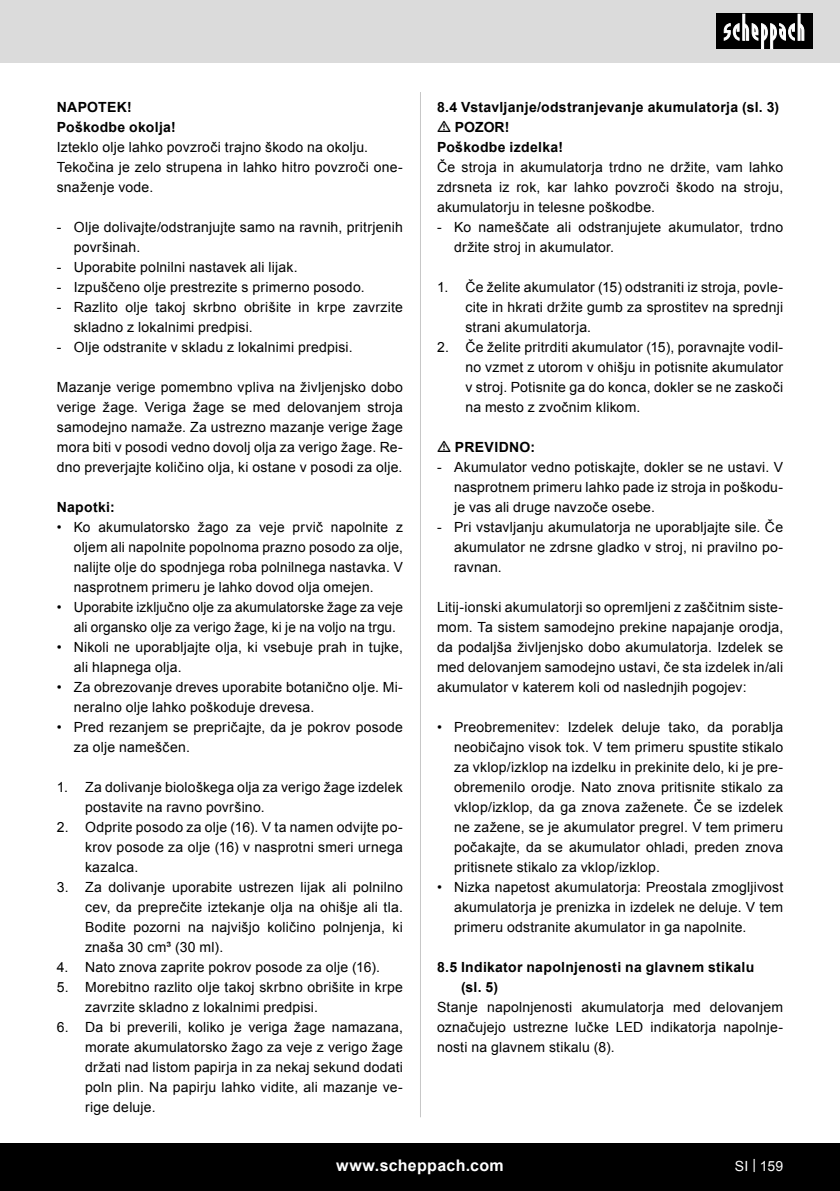
<style>
.page{position:relative;width:840px;height:1191px;background:#fff}
.page>*{position:absolute;margin:0;border:0;box-sizing:border-box;transform-origin:0 0}
.t1{font:700 16px "Arial";letter-spacing:.02em;color:#fff}
.Aufzählung_Zahl{font:14px/20px "Arial";letter-spacing:.015em;color:#000;text-align:justify}
.Aufzählung_Zahl-2{font:700 14px/20px "Arial";letter-spacing:.02em;color:#000}
.t2{font:14px "Arial";color:#fff}
</style>
<div class="page">
<div style="left:0;top:0;width:839px;height:63px;background:#dbdbdb"></div>
<div style="left:0;top:1143px;width:839px;height:48px;background:#000"></div>
<div style="left:716px;top:14px;width:96px;height:35px;background:#000"></div>
<svg style="left:723px;top:14px;width:81px;height:35px"></svg>
<hr style="left:420px;top:92px;width:1px;height:1025px;background:#c7c7c7">
<p class="Aufzählung_Zahl-2" style="left:57px;top:98px;width:76px">NAPOTEK!</p>
<p class="Aufzählung_Zahl-2" style="left:57px;top:118px;width:120px">Poškodbe okolja!</p>
<p class="Aufzählung_Zahl" style="left:57px;top:137px;width:313px">Izteklo olje lahko povzroči trajno škodo na okolju.</p>
<p class="Aufzählung_Zahl" style="left:57px;top:157px;width:347px">Tekočina je zelo strupena in lahko hitro povzroči one&shy;snaženje vode.</p>
<p class="Aufzählung_Zahl" style="left:74px;top:217px;width:330px;text-indent:-17px">- Olje dolivajte/odstranjujte samo na ravnih, pritrjenih površinah.</p>
<p class="Aufzählung_Zahl" style="left:57px;top:257px;width:242px">- Uporabite polnilni nastavek ali lijak.</p>
<p class="Aufzählung_Zahl" style="left:57px;top:277px;width:309px">- Izpuščeno olje prestrezite s primerno posodo.</p>
<p class="Aufzählung_Zahl" style="left:74px;top:297px;width:330px;text-indent:-17px">- Razlito olje takoj skrbno obrišite in krpe zavrzite skladno z lokalnimi predpisi.</p>
<p class="Aufzählung_Zahl" style="left:57px;top:337px;width:297px">- Olje odstranite v skladu z lokalnimi predpisi.</p>
<p class="Aufzählung_Zahl" style="left:57px;top:377px;width:347px">Mazanje verige pomembno vpliva na življenjsko dobo verige žage. Veriga žage se med delovanjem stroja samodejno namaže. Za ustrezno mazanje verige žage mora biti v posodi vedno dovolj olja za verigo žage. Re&shy;dno preverjajte količino olja, ki ostane v posodi za olje.</p>
<p class="Aufzählung_Zahl-2" style="left:57px;top:498px;width:60px">Napotki:</p>
<p class="Aufzählung_Zahl" style="left:74px;top:517px;width:330px;text-indent:-17px">• Ko akumulatorsko žago za veje prvič napolnite z oljem ali napolnite popolnoma prazno posodo za olje, nalijte olje do spodnjega roba polnilnega nastavka. V nasprotnem primeru je lahko dovod olja omejen.</p>
<p class="Aufzählung_Zahl" style="left:74px;top:597px;width:330px;text-indent:-17px">• Uporabite izključno olje za akumulatorske žage za veje ali organsko olje za verigo žage, ki je na voljo na trgu.</p>
<p class="Aufzählung_Zahl" style="left:74px;top:637px;width:330px;text-indent:-17px">• Nikoli ne uporabljajte olja, ki vsebuje prah in tujke, ali hlapnega olja.</p>
<p class="Aufzählung_Zahl" style="left:74px;top:677px;width:330px;text-indent:-17px">• Za obrezovanje dreves uporabite botanično olje. Mi&shy;neralno olje lahko poškoduje drevesa.</p>
<p class="Aufzählung_Zahl" style="left:74px;top:717px;width:330px;text-indent:-17px">• Pred rezanjem se prepričajte, da je pokrov posode za olje nameščen.</p>
<p class="Aufzählung_Zahl" style="left:85px;top:777px;width:319px;text-indent:-28px">1. Za dolivanje biološkega olja za verigo žage izdelek postavite na ravno površino.</p>
<p class="Aufzählung_Zahl" style="left:85px;top:817px;width:319px;text-indent:-28px">2. Odprite posodo za olje (16). V ta namen odvijte po&shy;krov posode za olje (16) v nasprotni smeri urnega kazalca.</p>
<p class="Aufzählung_Zahl" style="left:85px;top:877px;width:319px;text-indent:-28px">3. Za dolivanje uporabite ustrezen lijak ali polnilno cev, da preprečite iztekanje olja na ohišje ali tla.<br>Bodite pozorni na najvišjo količino polnjenja, ki znaša 30 cm³ (30 ml).</p>
<p class="Aufzählung_Zahl" style="left:57px;top:957px;width:324px">4. Nato znova zaprite pokrov posode za olje (16).</p>
<p class="Aufzählung_Zahl" style="left:85px;top:977px;width:319px;text-indent:-28px">5. Morebitno razlito olje takoj skrbno obrišite in krpe zavrzite skladno z lokalnimi predpisi.</p>
<p class="Aufzählung_Zahl" style="left:85px;top:1017px;width:319px;text-indent:-28px">6. Da bi preverili, koliko je veriga žage namazana, morate akumulatorsko žago za veje z verigo žage držati nad listom papirja in za nekaj sekund dodati poln plin. Na papirju lahko vidite, ali mazanje ve&shy;rige deluje.</p>
<p class="Aufzählung_Zahl-2" style="left:437px;top:98px;width:343px">8.4 Vstavljanje/odstranjevanje akumulatorja (sl. 3)</p>
<p class="Aufzählung_Zahl-2" style="left:454px;top:118px;width:56px">POZOR!</p>
<p class="Aufzählung_Zahl-2" style="left:437px;top:138px;width:127px">Poškodbe izdelka!</p>
<p class="Aufzählung_Zahl" style="left:437px;top:157px;width:347px">Če stroja in akumulatorja trdno ne držite, vam lahko zdrsneta iz rok, kar lahko povzroči škodo na stroju, akumulatorju in telesne poškodbe.</p>
<p class="Aufzählung_Zahl" style="left:454px;top:217px;width:330px;text-indent:-17px">- Ko nameščate ali odstranjujete akumulator, trdno držite stroj in akumulator.</p>
<p class="Aufzählung_Zahl" style="left:465px;top:277px;width:319px;text-indent:-28px">1. Če želite akumulator (15) odstraniti iz stroja, povle&shy;cite in hkrati držite gumb za sprostitev na sprednji strani akumulatorja.</p>
<p class="Aufzählung_Zahl" style="left:465px;top:337px;width:319px;text-indent:-28px">2. Če želite pritrditi akumulator (15), poravnajte vodil&shy;no vzmet z utorom v ohišju in potisnite akumulator v stroj. Potisnite ga do konca, dokler se ne zaskoči na mesto z zvočnim klikom.</p>
<p class="Aufzählung_Zahl-2" style="left:454px;top:438px;width:82px">PREVIDNO:</p>
<p class="Aufzählung_Zahl" style="left:454px;top:457px;width:330px;text-indent:-17px">- Akumulator vedno potiskajte, dokler se ne ustavi. V nasprotnem primeru lahko pade iz stroja in poškodu&shy;je vas ali druge navzoče osebe.</p>
<p class="Aufzählung_Zahl" style="left:454px;top:517px;width:330px;text-indent:-17px">- Pri vstavljanju akumulatorja ne uporabljajte sile. Če akumulator ne zdrsne gladko v stroj, ni pravilno po&shy;ravnan.</p>
<p class="Aufzählung_Zahl" style="left:437px;top:597px;width:347px">Litij-ionski akumulatorji so opremljeni z zaščitnim siste&shy;mom. Ta sistem samodejno prekine napajanje orodja, da podaljša življenjsko dobo akumulatorja. Izdelek se med delovanjem samodejno ustavi, če sta izdelek in/ali akumulator v katerem koli od naslednjih pogojev:</p>
<p class="Aufzählung_Zahl" style="left:454px;top:717px;width:330px;text-indent:-17px">• Preobremenitev: Izdelek deluje tako, da porablja neobičajno visok tok. V tem primeru spustite stikalo za vklop/izklop na izdelku in prekinite delo, ki je pre&shy;obremenilo orodje. Nato znova pritisnite stikalo za vklop/izklop, da ga znova zaženete. Če se izdelek ne zažene, se je akumulator pregrel. V tem primeru počakajte, da se akumulator ohladi, preden znova pritisnete stikalo za vklop/izklop.</p>
<p class="Aufzählung_Zahl" style="left:454px;top:877px;width:330px;text-indent:-17px">• Nizka napetost akumulatorja: Preostala zmogljivost akumulatorja je prenizka in izdelek ne deluje. V tem primeru odstranite akumulator in ga napolnite.</p>
<p class="Aufzählung_Zahl-2" style="left:461px;top:958px;width:294px;text-indent:-24px">8.5 Indikator napolnjenosti na glavnem stikalu (sl. 5)</p>
<p class="Aufzählung_Zahl" style="left:437px;top:997px;width:347px">Stanje napolnjenosti akumulatorja med delovanjem označujejo ustrezne lučke LED indikatorja napolnje&shy;nosti na glavnem stikalu (8).</p>
<p class="t1" style="left:336px;top:1154px;width:169px">www.scheppach.com</p>
<p class="t2" style="left:734px;top:1156px;width:50px">SI | 159</p>
</div>
